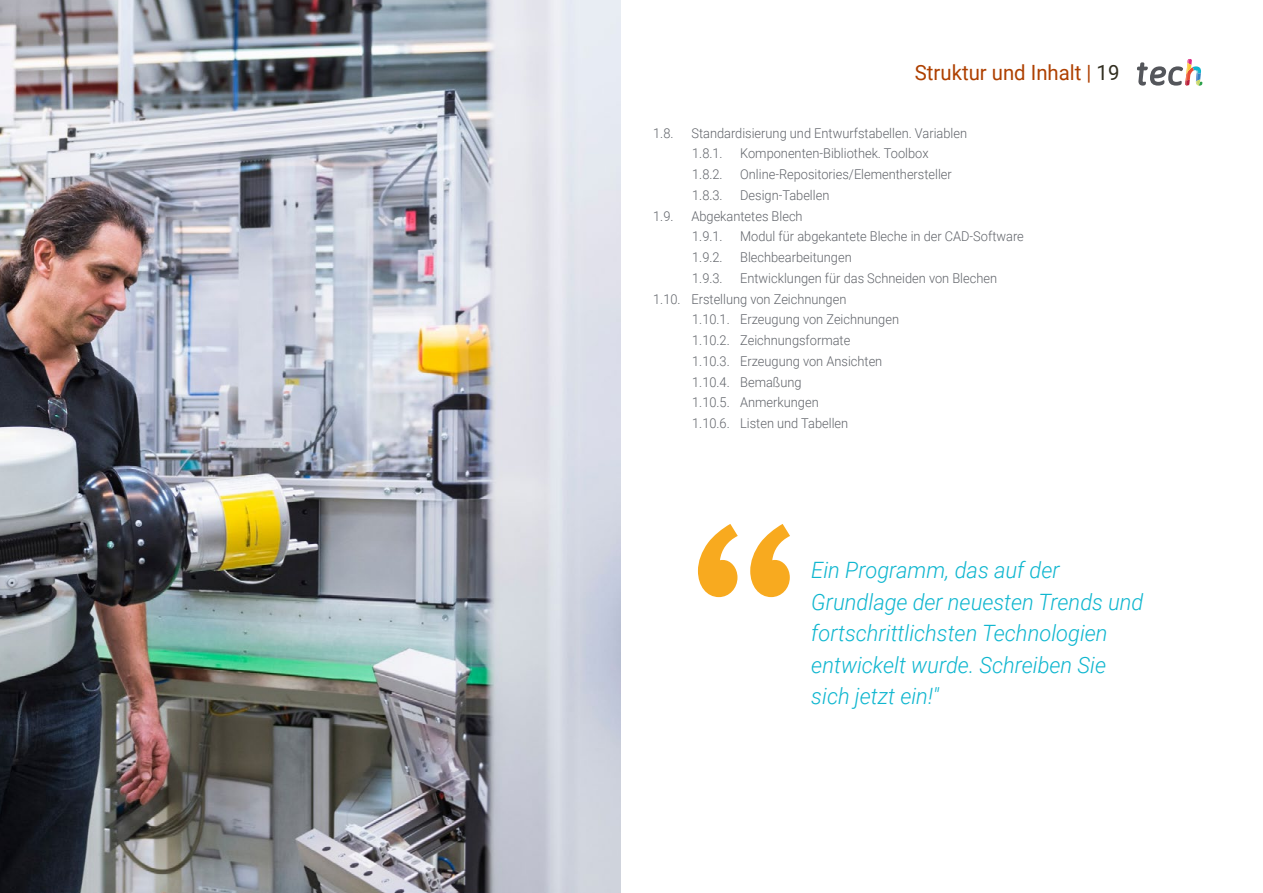
<style>
.page{position:relative;width:1263px;height:893px;background:#fff}
.page>*{position:absolute;margin:0;border:0;box-sizing:border-box;transform-origin:0 0}
.t1{font:italic 300 22.5px/31.5px "Roboto";color:#0fb6cf}
.t2{font:21px "Roboto";color:#ae4000}
.t3{font:300 13.5px/20.7px "Roboto";color:#61646a;scale:.95 1}
.s1{color:#312e20}
</style>
<div class="page">
<img style="left:0;top:0;width:621px;height:893px">
<svg style="left:698px;top:524px;width:92px;height:73px"></svg>
<svg style="left:1137px;top:59px;width:65px;height:27px"></svg>
<h2 class="t2" style="left:915px;top:57px;width:206px">Struktur und Inhalt | <span class="s1">19</span></h2>
<p class="t3" style="left:653px;top:122px;width:23px">1.8.</p>
<p class="t3" style="left:691px;top:122px;width:292px">Standardisierung und Entwurfstabellen. Variablen<br>1.8.1.</p>
<p class="t3" style="left:740px;top:143px;width:200px">Komponenten-Bibliothek. Toolbox</p>
<p class="t3" style="left:692px;top:164px;width:34px">1.8.2.</p>
<p class="t3" style="left:740px;top:164px;width:224px">Online-Repositories/Elementhersteller</p>
<p class="t3" style="left:692px;top:184px;width:34px">1.8.3.</p>
<p class="t3" style="left:740px;top:184px;width:95px">Design-Tabellen</p>
<p class="t3" style="left:653px;top:205px;width:23px">1.9.</p>
<p class="t3" style="left:691px;top:205px;width:119px">Abgekantetes Blech<br>1.9.1.</p>
<p class="t3" style="left:740px;top:226px;width:300px">Modul für abgekantete Bleche in der CAD-Software</p>
<p class="t3" style="left:692px;top:247px;width:34px">1.9.2.</p>
<p class="t3" style="left:740px;top:247px;width:119px">Blechbearbeitungen</p>
<p class="t3" style="left:692px;top:267px;width:34px">1.9.3.</p>
<p class="t3" style="left:740px;top:267px;width:272px">Entwicklungen für das Schneiden von Blechen</p>
<p class="t3" style="left:653px;top:288px;width:205px">1.10. Erstellung von Zeichnungen</p>
<p class="t3" style="left:692px;top:309px;width:219px">1.10.1. Erzeugung von Zeichnungen</p>
<p class="t3" style="left:692px;top:330px;width:168px">1.10.2. Zeichnungsformate</p>
<p class="t3" style="left:692px;top:350px;width:202px">1.10.3. Erzeugung von Ansichten</p>
<p class="t3" style="left:692px;top:371px;width:117px">1.10.4. Bemaßung</p>
<p class="t3" style="left:692px;top:392px;width:135px">1.10.5. Anmerkungen</p>
<p class="t3" style="left:692px;top:413px;width:166px">1.10.6. Listen und Tabellen</p>
<h1 class="t1" style="left:811px;top:554px;width:334px">Ein Programm, das auf der<br>Grundlage der neuesten Trends und fortschrittlichsten Technologien entwickelt wurde. Schreiben Sie sich jetzt ein!"</h1>
</div>
